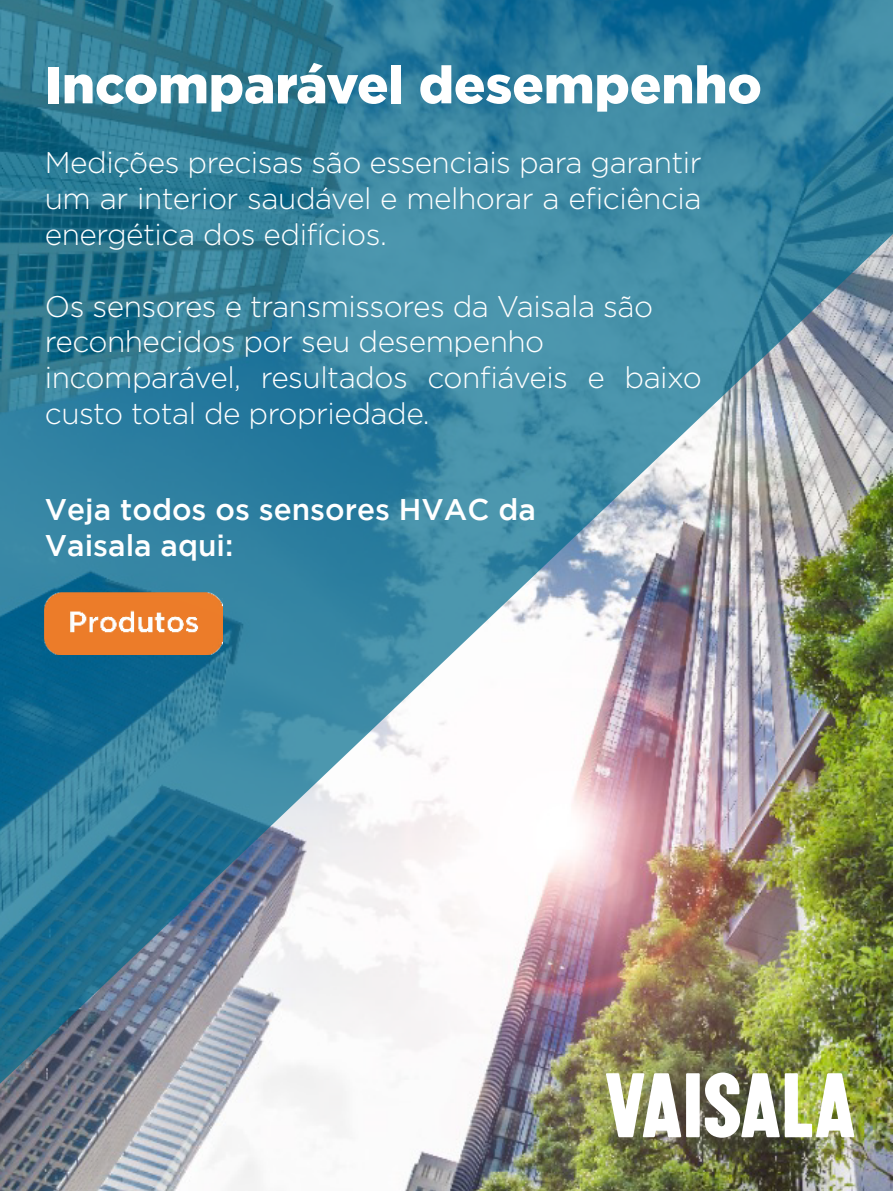
<style>
.page{position:relative;width:893px;height:1191px;background:#fff}
.page>*{position:absolute;margin:0;border:0;box-sizing:border-box;transform-origin:0 0}
.t1{font:900 52.2px "Gotham";color:#fff}
.t2{font:300 29.85px/35.7px "Gotham";letter-spacing:-.015em;color:#fff;text-align:justify}
.t3{font:500 29.85px/35.7px "Gotham";color:#fff}
</style>
<div class="page">
<img style="left:0;top:1102px;width:893px;height:89px">
<img style="left:0;top:0;width:893px;height:1102px">
<svg style="left:606px;top:1073px;width:75px;height:64px"></svg>
<div style="left:686px;top:1073px;width:14px;height:64px;background:#fff"></div>
<img style="left:705px;top:1072px;width:149px;height:65px">
<img style="left:45px;top:592px;width:177px;height:62px">
<h1 class="t1" style="left:45px;top:49px;width:718px">Incomparável desempenho</h1>
<p class="t2" style="left:45px;top:144px;width:658px">Medições precisas são essenciais para garantir um ar interior saudável e melhorar a eficiência energética dos edifícios.</p>
<p class="t2" style="left:45px;top:287px;width:658px;text-align:left">Os sensores e transmissores da Vaisala são reconhecidos por seu desempenho incomparável, resultados confiáveis e baixo custo total de propriedade.</p>
<p class="t3" style="left:45px;top:490px;width:492px">Veja todos os sensores HVAC da<br>Vaisala aqui:</p>
</div>
